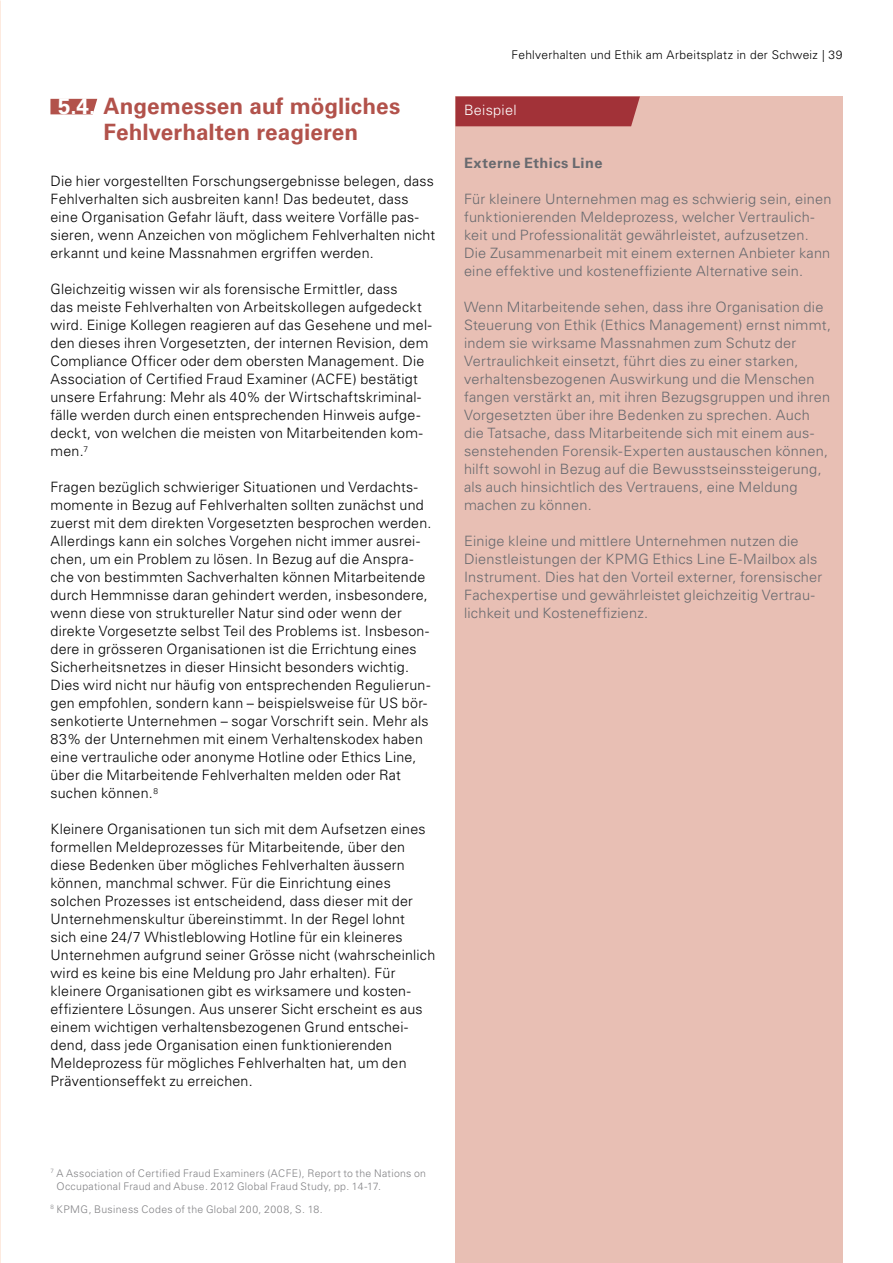
<style>
.page{position:relative;width:893px;height:1263px;background:#fff}
.page>*{position:absolute;margin:0;border:0;box-sizing:border-box;transform-origin:0 0}
.t1{font:700 22.5px/25.5px "Univers LT Std";letter-spacing:.005em;color:#b2524b;text-align:center}
.t2{font:300 14.25px/18px "Univers LT Std";letter-spacing:.015em;color:#000}
.t3{font:300 14.25px/18px "Univers LT Std";letter-spacing:.015em;color:#696a6f}
.t4{font:700 14.25px "Univers LT Std";letter-spacing:.03em;color:#696a6f}
.t5{font:300 14.25px "Univers LT Std";letter-spacing:.015em;color:#fff}
.t6{font:300 12px "Univers LT Std";letter-spacing:.025em;color:#000}
.t7{font:300 10.5px/13.5px "Univers LT Std";letter-spacing:.03em;color:#828285}
.s1{color:#fff}
</style>
<div class="page">
<img style="left:0;top:0;width:1px;height:1263px">
<div style="left:455px;top:96px;width:387px;height:1167px;background:#e7bcb1"></div>
<div style="left:455px;top:96px;width:185px;height:30px;background:#a23238"></div>
<svg style="left:50px;top:99px;width:47px;height:15px"></svg>
<h1 class="t1" style="left:58px;top:94px;width:344px"><span class="s1">5.4.</span> Angemessen auf mögliches<br>Fehlverhalten reagieren</h1>
<p class="t2" style="left:50px;top:172px;width:386px">Die hier vorgestellten Forschungsergebnisse belegen, dass Fehlverhalten sich ausbreiten kann! Das bedeutet, dass eine Organisation Gefahr läuft, dass weitere Vorfälle pas&shy;sieren, wenn Anzeichen von möglichem Fehlverhalten nicht erkannt und keine Massnahmen ergriffen werden.</p>
<p class="t2" style="left:50px;top:280px;width:383px">Gleichzeitig wissen wir als forensische Ermittler, dass<br>das meiste Fehlverhalten von Arbeitskollegen aufgedeckt wird. Einige Kollegen reagieren auf das Gesehene und mel&shy;den dieses ihren Vorgesetzten, der internen Revision, dem Compliance Officer oder dem obersten Management. Die Association of Certified Fraud Examiner (ACFE) bestätigt unsere Erfahrung: Mehr als 40% der Wirtschaftskriminal&shy;fälle werden durch einen entsprechenden Hinweis aufge&shy;deckt, von welchen die meisten von Mitarbeitenden kom&shy;men.<sup>7</sup></p>
<p class="t2" style="left:50px;top:478px;width:383px">Fragen bezüglich schwieriger Situationen und Verdachts&shy;momente in Bezug auf Fehlverhalten sollten zunächst und zuerst mit dem direkten Vorgesetzten besprochen werden.<br>Allerdings kann ein solches Vorgehen nicht immer ausrei&shy;chen, um ein Problem zu lösen. In Bezug auf die Anspra&shy;che von bestimmten Sachverhalten können Mitarbeitende durch Hemmnisse daran gehindert werden, insbesondere, wenn diese von struktureller Natur sind oder wenn der direkte Vorgesetzte selbst Teil des Problems ist. Insbeson&shy;dere in grösseren Organisationen ist die Errichtung eines Sicherheitsnetzes in dieser Hinsicht besonders wichtig.<br>Dies wird nicht nur häufig von entsprechenden Regulierun&shy;gen empfohlen, sondern kann – beispielsweise für US bör&shy;senkotierte Unternehmen – sogar Vorschrift sein. Mehr als 83% der Unternehmen mit einem Verhaltenskodex haben eine vertrauliche oder anonyme Hotline oder Ethics Line, über die Mitarbeitende Fehlverhalten melden oder Rat suchen können.<sup>8</sup></p>
<p class="t2" style="left:50px;top:820px;width:386px">Kleinere Organisationen tun sich mit dem Aufsetzen eines formellen Meldeprozesses für Mitarbeitende, über den diese Bedenken über mögliches Fehlverhalten äussern können, manchmal schwer. Für die Einrichtung eines solchen Prozesses ist entscheidend, dass dieser mit der Unternehmenskultur übereinstimmt. In der Regel lohnt<br>sich eine 24/7 Whistleblowing Hotline für ein kleineres Unternehmen aufgrund seiner Grösse nicht (wahrscheinlich wird es keine bis eine Meldung pro Jahr erhalten). Für kleinere Organisationen gibt es wirksamere und kosten&shy;effizientere Lösungen. Aus unserer Sicht erscheint es aus einem wichtigen verhaltensbezogenen Grund entschei&shy;dend, dass jede Organisation einen funktionierenden Meldeprozess für mögliches Fehlverhalten hat, um den Präventionseffekt zu erreichen.</p>
<p class="t6" style="left:511px;top:48px;width:333px">Fehlverhalten und Ethik am Arbeitsplatz in der Schweiz | 39</p>
<p class="t5" style="left:464px;top:102px;width:54px">Beispiel</p>
<p class="t4" style="left:464px;top:155px;width:140px">Externe Ethics Line</p>
<p class="t3" style="left:464px;top:190px;width:369px">Für kleinere Unternehmen mag es schwierig sein, einen funktionierenden Meldeprozess, welcher Vertraulich&shy;keit und Professionalität gewährleistet, aufzusetzen.<br>Die Zusammenarbeit mit einem externen Anbieter kann eine effektive und kosteneffiziente Alternative sein.</p>
<p class="t3" style="left:464px;top:298px;width:369px">Wenn Mitarbeitende sehen, dass ihre Organisation die Steuerung von Ethik (Ethics Management) ernst nimmt, indem sie wirksame Massnahmen zum Schutz der Vertraulichkeit einsetzt, führt dies zu einer starken, verhaltensbezogenen Auswirkung und die Menschen fangen verstärkt an, mit ihren Bezugsgruppen und ihren Vorgesetzten über ihre Bedenken zu sprechen. Auch die Tatsache, dass Mitarbeitende sich mit einem aus&shy;senstehenden Forensik-Experten austauschen können, hilft sowohl in Bezug auf die Bewusstseinssteigerung, als auch hinsichtlich des Vertrauens, eine Meldung machen zu können.</p>
<p class="t3" style="left:464px;top:532px;width:360px">Einige kleine und mittlere Unternehmen nutzen die Dienstleistungen der KPMG Ethics Line E-Mailbox als Instrument. Dies hat den Vorteil externer, forensischer Fachexpertise und gewährleistet gleichzeitig Vertrau&shy;lichkeit und Kosteneffizienz.</p>
<p class="t7" style="left:56px;top:1166px;width:371px;text-indent:-6px"><sup>7</sup> A Association of Certified Fraud Examiners (ACFE), Report to the Nations on<br>Occupational Fraud and Abuse. 2012 Global Fraud Study, pp. 14-17.</p>
<p class="t7" style="left:50px;top:1202px;width:274px"><sup>8</sup> KPMG, Business Codes of the Global 200, 2008, S. 18.</p>
</div>
